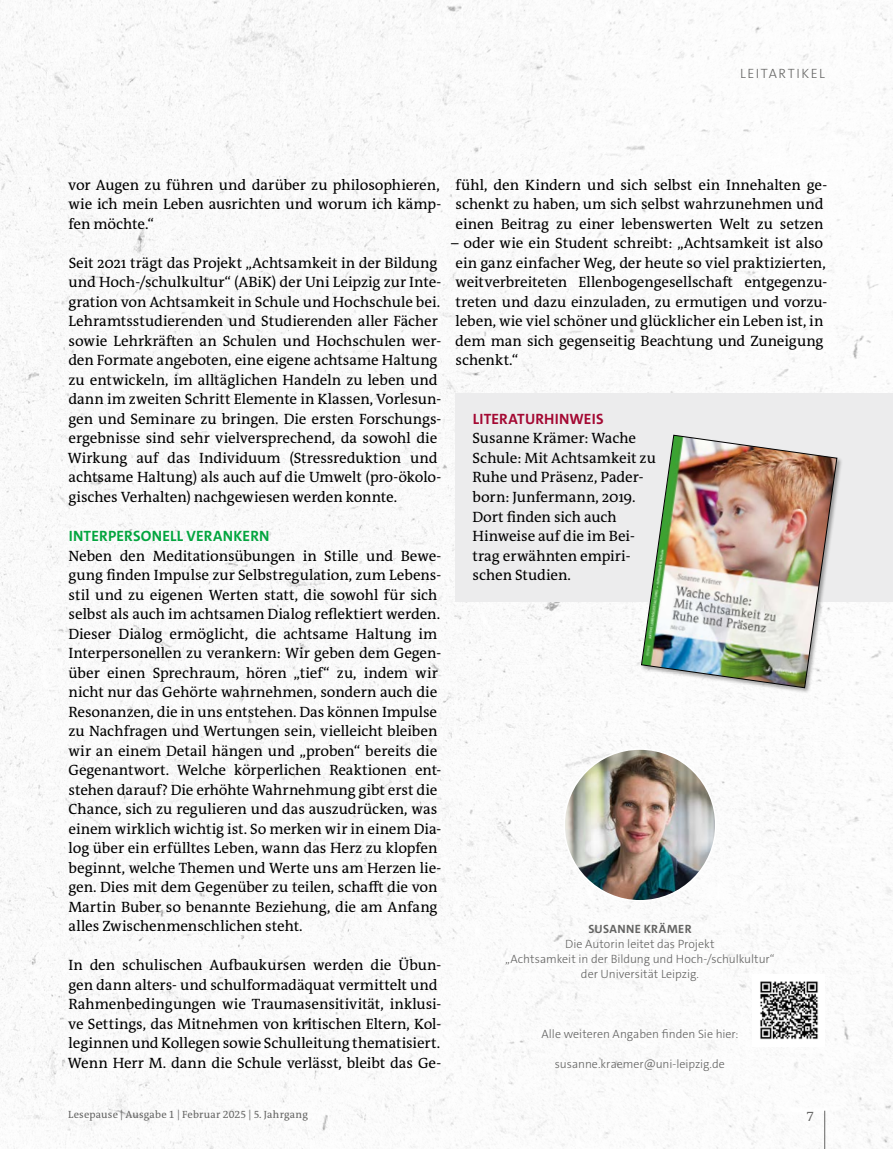
<style>
.page{position:relative;width:893px;height:1149px;background:#fff}
.page>*{position:absolute;margin:0;border:0;box-sizing:border-box;transform-origin:0 0}
.t1{font:15px/19.5px "The Antiqua B W5 Plain";letter-spacing:-.005em;color:#000}
.t2{font:700 15px "The Sans C4 s";letter-spacing:.01em;color:#03a53f}
.t3{font:700 15px "The Sans C4 s";letter-spacing:.01em;color:#a40933}
.t4{font:300 13.5px "The Sans C4 s";letter-spacing:.12em;color:#636362}
.t5{font:13.5px "The Antiqua B W5 Plain";color:#636362}
.t6{font:300 12px/15px "The Sans C4 s";color:#636362;text-align:center}
.t7{font:700 12px "The Sans C4 s";letter-spacing:.035em;color:#636362}
.t8{font:10.5px "The Antiqua B W5 Plain";letter-spacing:.015em;color:#636362}
</style>
<div class="page">
<img style="left:0;top:0;width:893px;height:1148px">
<img style="left:564px;top:748px;width:152px;height:152px;border-radius:76px">
<hr style="left:824px;top:1110px;width:1px;height:38px;background:#636362">
<div style="left:455px;top:393px;width:438px;height:208px;background:#ececed"></div>
<div style="left:641px;top:434px;width:201px;height:259px;background:#000;opacity:.35"></div>
<img style="left:641px;top:434px;width:196px;height:254px">
<div style="left:753px;top:973px;width:72px;height:72px;background:#fff"></div>
<img style="left:760px;top:981px;width:58px;height:58px">
<p class="t4" style="left:740px;top:65px;width:86px">LEITARTIKEL</p>
<p class="t1" style="left:68px;top:175px;width:375px;text-align:justify">vor Augen zu führen und darüber zu philosophieren, wie ich mein Leben ausrichten und worum ich kämp&shy;fen möchte.“</p>
<p class="t1" style="left:68px;top:253px;width:375px">Seit 2021 trägt das Projekt „Achtsamkeit in der Bildung und Hoch-/schulkultur“ (ABiK) der Uni Leipzig zur Inte&shy;gration von Achtsamkeit in Schule und Hochschule bei.<br>Lehramtsstudierenden und Studierenden aller Fächer sowie Lehrkräften an Schulen und Hochschulen wer&shy;den Formate angeboten, eine eigene achtsame Haltung zu entwickeln, im alltäglichen Handeln zu leben und dann im zweiten Schritt Elemente in Klassen, Vorlesun&shy;gen und Seminare zu bringen. Die ersten Forschungs&shy;ergebnisse sind sehr vielversprechend, da sowohl die Wirkung auf das Individuum (Stressreduktion und achtsame Haltung) als auch auf die Umwelt (pro-ökolo&shy;gisches Verhalten) nachgewiesen werden konnte.</p>
<p class="t2" style="left:69px;top:526px;width:202px">INTERPERSONELL VERANKERN</p>
<p class="t1" style="left:68px;top:545px;width:374px">Neben den Meditationsübungen in Stille und Bewe&shy;gung finden Impulse zur Selbstregulation, zum Lebens&shy;stil und zu eigenen Werten statt, die sowohl für sich selbst als auch im achtsamen Dialog reflektiert werden.<br>Dieser Dialog ermöglicht, die achtsame Haltung im Interpersonellen zu verankern: Wir geben dem Gegen&shy;über einen Sprechraum, hören „tief“ zu, indem wir nicht nur das Gehörte wahrnehmen, sondern auch die Resonanzen, die in uns entstehen. Das können Impulse zu Nachfragen und Wertungen sein, vielleicht bleiben wir an einem Detail hängen und „proben“ bereits die Gegenantwort. Welche körperlichen Reaktionen ent&shy;stehen darauf? Die erhöhte Wahrnehmung gibt erst die Chance, sich zu regulieren und das auszudrücken, was einem wirklich wichtig ist. So merken wir in einem Dia&shy;log über ein erfülltes Leben, wann das Herz zu klopfen beginnt, welche Themen und Werte uns am Herzen lie&shy;gen. Dies mit dem Gegenüber zu teilen, schafft die von Martin Buber so benannte Beziehung, die am Anfang alles Zwischenmenschlichen steht.</p>
<p class="t1" style="left:68px;top:955px;width:375px">In den schulischen Aufbaukursen werden die Übun&shy;gen dann alters- und schulformadäquat vermittelt und Rahmenbedingungen wie Traumasensitivität, inklusi&shy;ve Settings, das Mitnehmen von kritischen Eltern, Kol&shy;leginnen und Kollegen sowie Schulleitung thematisiert.<br>Wenn Herr M. dann die Schule verlässt, bleibt das Ge-</p>
<p class="t1" style="left:455px;top:175px;width:373px">fühl, den Kindern und sich selbst ein Innehalten ge&shy;schenkt zu haben, um sich selbst wahrzunehmen und einen Beitrag zu einer lebenswerten Welt zu setzen</p>
<p class="t1" style="left:451px;top:233px;width:378px">– oder wie ein Student schreibt: „Achtsamkeit ist also ein ganz einfacher Weg, der heute so viel praktizierten, weitverbreiteten Ellenbogengesellschaft entgegenzu&shy;treten und dazu einzuladen, zu ermutigen und vorzu&shy;leben, wie viel schöner und glücklicher ein Leben ist, in dem man sich gegenseitig Beachtung und Zuneigung schenkt.“</p>
<p class="t3" style="left:473px;top:409px;width:132px">LITERATURHINWEIS</p>
<p class="t1" style="left:472px;top:428px;width:185px">Susanne Krämer: Wache<br>Schule: Mit Achtsamkeit zu<br>Ruhe und Präsenz, Pader&shy;born: Junfermann, 2019.<br>Dort finden sich auch<br>Hinweise auf die im Bei&shy;trag erwähnten empiri&shy;schen Studien.</p>
<p class="t7" style="left:588px;top:920px;width:105px">SUSANNE KRÄMER</p>
<p class="t6" style="left:505px;top:936px;width:271px">Die Autorin leitet das Projekt<br>„Achtsamkeit in der Bildung und Hoch-/schulkultur“ der Universität Leipzig.</p>
<p class="t6" style="left:542px;top:1026px;width:198px">Alle weiteren Angaben finden Sie hier:</p>
<p class="t6" style="left:555px;top:1056px;width:172px">susanne.kraemer@uni-leipzig.de</p>
<p class="t8" style="left:68px;top:1107px;width:241px">Lesepause | Ausgabe 1 | Februar 2025 | 5. Jahrgang</p>
<p class="t5" style="left:806px;top:1107px;width:9px">7</p>
</div>
